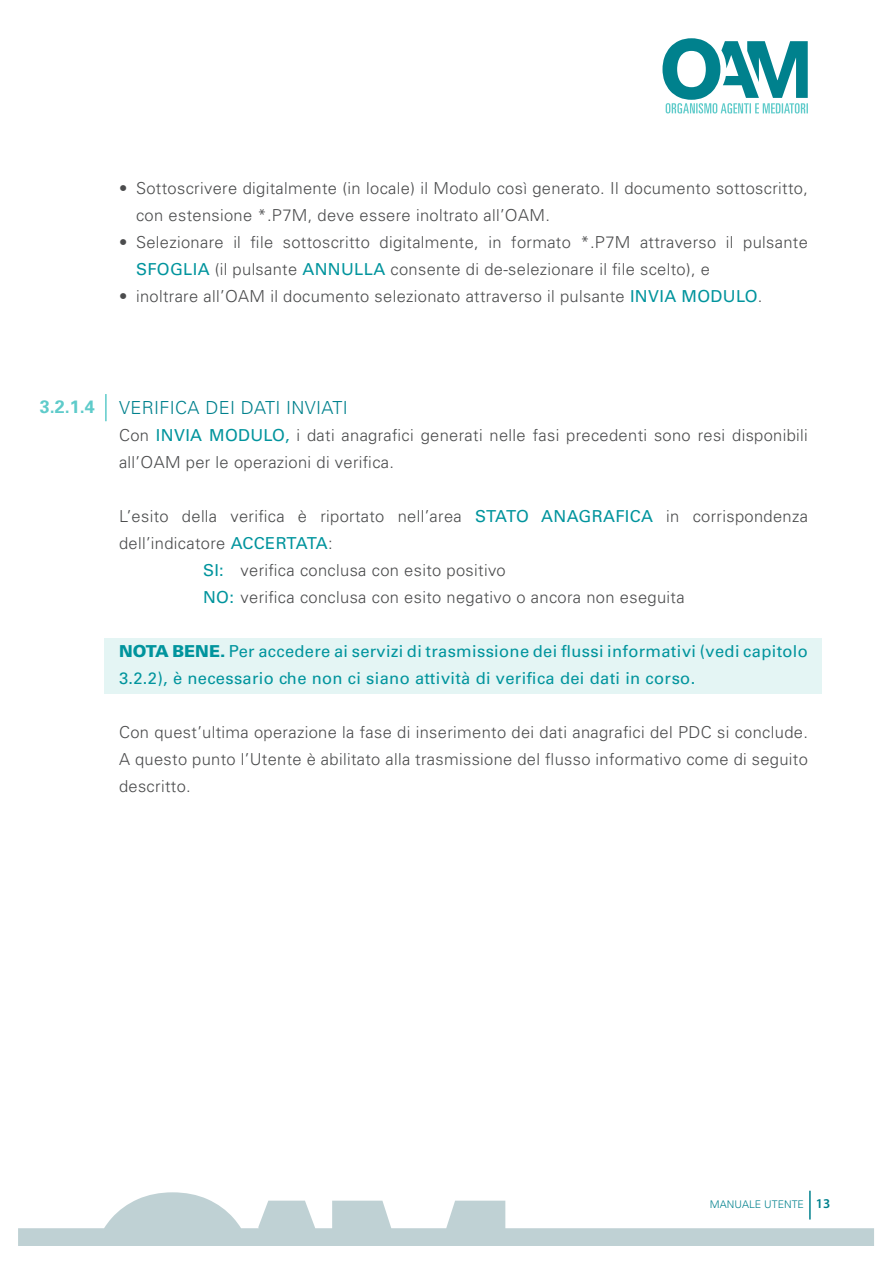
<style>
.page{position:relative;width:893px;height:1263px;background:#fff}
.page>*{position:absolute;margin:0;border:0;box-sizing:border-box;transform-origin:0 0}
.t1{font:300 18px "Univers";letter-spacing:.02em;color:#00818d}
.t2{font:700 18px "Univers";color:#5ecbca}
.Stile_di_paragrafo_1{font:300 16.5px/27px "Univers";letter-spacing:.02em;color:#4b4c4d}
.Stile_di_paragrafo_1-2{font:500 16.5px/27px "Univers CE";letter-spacing:.02em;color:#00949d}
.t3{font:300 10.5px "Univers";color:#00818d}
.s1{font-family:"Univers CE";font-weight:500;color:#00949d}
.s2{font-weight:900}
.s3{font-family:"Adobe Corp ID Myriad Sb";font-weight:400;font-size:13.5px}
</style>
<div class="page">
<hr style="left:809px;top:1191px;width:2px;height:28px;background:#00818d">
<svg style="left:662px;top:38px;width:146px;height:76px"></svg>
<svg style="left:18px;top:1192px;width:856px;height:54px"></svg>
<div style="left:104px;top:638px;width:717px;height:56px;background:#e4f5f4"></div>
<hr style="left:105px;top:394px;width:2px;height:27px;background:#5ecbca">
<p class="Stile_di_paragrafo_1" style="left:136px;top:174px;width:673px;text-indent:-17px">• Sottoscrivere digitalmente (in locale) il Modulo così generato. Il documento sottoscritto, con estensione *.P7M, deve essere inoltrato all’OAM.</p>
<p class="Stile_di_paragrafo_1" style="left:136px;top:228px;width:673px;text-indent:-17px">• Selezionare il file sottoscritto digitalmente, in formato *.P7M attraverso il pulsante<br><span class="s1">SFOGLIA</span> (il pulsante <span class="s1">ANNULLA</span> consente di de-selezionare il file scelto), e</p>
<p class="Stile_di_paragrafo_1" style="left:119px;top:282px;width:645px">• inoltrare all’OAM il documento selezionato attraverso il pulsante <span class="s1">INVIA MODULO</span>.</p>
<p class="t2" style="left:40px;top:395px;width:57px">3.2.1.4</p>
<p class="t1" style="left:119px;top:397px;width:230px">VERIFICA DEI DATI INVIATI</p>
<p class="Stile_di_paragrafo_1" style="left:119px;top:422px;width:690px">Con <span class="s1">INVIA MODULO,</span> i dati anagrafici generati nelle fasi precedenti sono resi disponibili all’OAM per le operazioni di verifica.</p>
<p class="Stile_di_paragrafo_1" style="left:119px;top:503px;width:690px">L’esito della verifica è riportato nell’area <span class="s1">STATO ANAGRAFICA</span> in corrispondenza dell’indicatore <span class="s1">ACCERTATA</span>:</p>
<p class="Stile_di_paragrafo_1" style="left:203px;top:557px;width:304px"><span class="s1">SI:</span> verifica conclusa con esito positivo</p>
<p class="Stile_di_paragrafo_1" style="left:203px;top:584px;width:483px"><span class="s1">NO:</span> verifica conclusa con esito negativo o ancora non eseguita</p>
<p class="Stile_di_paragrafo_1-2" style="left:119px;top:638px;width:690px"><span class="s2">NOTA BENE.</span> Per accedere ai servizi di trasmissione dei flussi informativi (vedi capitolo<br>3.2.2), è necessario che non ci siano attività di verifica dei dati in corso.</p>
<p class="Stile_di_paragrafo_1" style="left:119px;top:719px;width:690px;text-align:justify">Con quest’ultima operazione la fase di inserimento dei dati anagrafici del PDC si conclude.<br>A questo punto l’Utente è abilitato alla trasmissione del flusso informativo come di seguito descritto.</p>
<p class="t3" style="left:710px;top:1198px;width:122px">MANUALE UTENTE <span class="s3">13</span></p>
</div>
